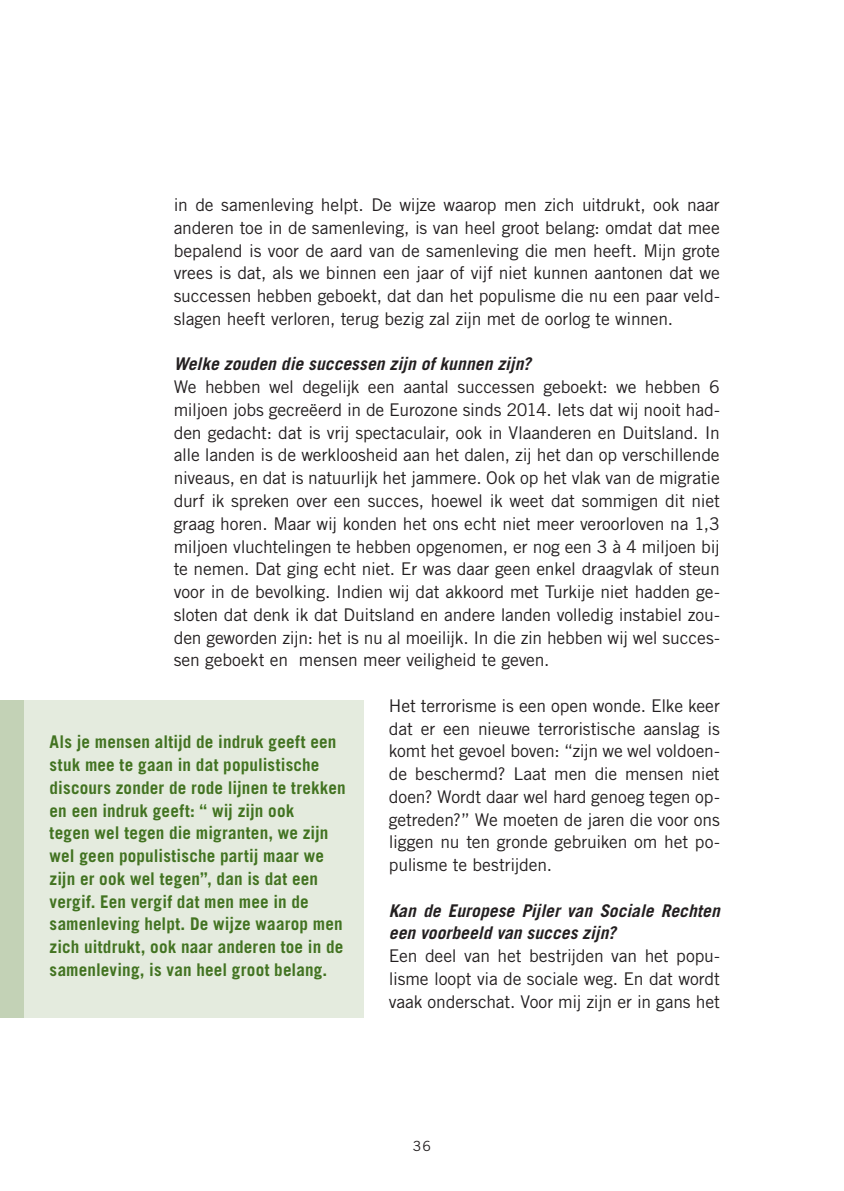
<style>
.page{position:relative;width:844px;height:1191px;background:#fff}
.page>*{position:absolute;margin:0;border:0;box-sizing:border-box;transform-origin:0 0}
.t1{font:17.5px/22.8px "Trade Gothic LT Std";letter-spacing:-.01em;color:#231f20;text-align:justify}
.t2{font:700 17.5px/22.8px "Trade Gothic LT Std";letter-spacing:.005em;color:#427321}
.t3{font:italic 700 17.5px/22.8px "Trade Gothic LT Std";letter-spacing:.005em;color:#231f20}
.t4{font:14px "Trade Gothic LT Std";color:#231f20}
</style>
<div class="page">
<div style="left:0;top:699px;width:25px;height:318px;background:#c3d2b6"></div>
<div style="left:25px;top:699px;width:339px;height:318px;background:#e4ebde"></div>
<p class="t1" style="left:174px;top:193px;width:547px">in de samenleving helpt. De wijze waarop men zich uitdrukt, ook naar anderen toe in de samenleving, is van heel groot belang: omdat dat mee bepalend is voor de aard van de samenleving die men heeft. Mijn grote vrees is dat, als we binnen een jaar of vijf niet kunnen aantonen dat we successen hebben geboekt, dat dan het populisme die nu een paar veld&shy;slagen heeft verloren, terug bezig zal zijn met de oorlog te winnen.</p>
<p class="t3" style="left:174px;top:353px;width:358px">Welke zouden die successen zijn of kunnen zijn?</p>
<p class="t1" style="left:174px;top:375px;width:547px">We hebben wel degelijk een aantal successen geboekt: we hebben 6 miljoen jobs gecreëerd in de Eurozone sinds 2014. Iets dat wij nooit had&shy;den gedacht: dat is vrij spectaculair, ook in Vlaanderen en Duitsland. In alle landen is de werkloosheid aan het dalen, zij het dan op verschillende niveaus, en dat is natuurlijk het jammere. Ook op het vlak van de migratie durf ik spreken over een succes, hoewel ik weet dat sommigen dit niet graag horen. Maar wij konden het ons echt niet meer veroorloven na 1,3 miljoen vluchtelingen te hebben opgenomen, er nog een 3 à 4 miljoen bij te nemen. Dat ging echt niet. Er was daar geen enkel draagvlak of steun voor in de bevolking. Indien wij dat akkoord met Turkije niet hadden ge&shy;sloten dat denk ik dat Duitsland en andere landen volledig instabiel zou&shy;den geworden zijn: het is nu al moeilijk. In die zin hebben wij wel succes&shy;sen geboekt en mensen meer veiligheid te geven.</p>
<p class="t1" style="left:389px;top:694px;width:332px">Het terrorisme is een open wonde. Elke keer dat er een nieuwe terroristische aanslag is komt het gevoel boven: “zijn we wel voldoen&shy;de beschermd? Laat men die mensen niet doen? Wordt daar wel hard genoeg tegen op&shy;getreden?” We moeten de jaren die voor ons liggen nu ten gronde gebruiken om het po&shy;pulisme te bestrijden.</p>
<p class="t3" style="left:389px;top:899px;width:332px">Kan de Europese Pijler van Sociale Rechten een voorbeeld van succes zijn?</p>
<p class="t1" style="left:389px;top:944px;width:332px">Een deel van het bestrijden van het popu&shy;lisme loopt via de sociale weg. En dat wordt vaak onderschat. Voor mij zijn er in gans het</p>
<p class="t2" style="left:50px;top:730px;width:297px">Als je mensen altijd de indruk geeft een stuk mee te gaan in dat populistische discours zonder de rode lijnen te trekken en een indruk geeft: “ wij zijn ook<br>tegen wel tegen die migranten, we zijn wel geen populistische partij maar we zijn er ook wel tegen”, dan is dat een vergif. Een vergif dat men mee in de samenleving helpt. De wijze waarop men zich uitdrukt, ook naar anderen toe in de samenleving, is van heel groot belang.</p>
<p class="t4" style="left:413px;top:1138px;width:20px">36</p>
</div>
